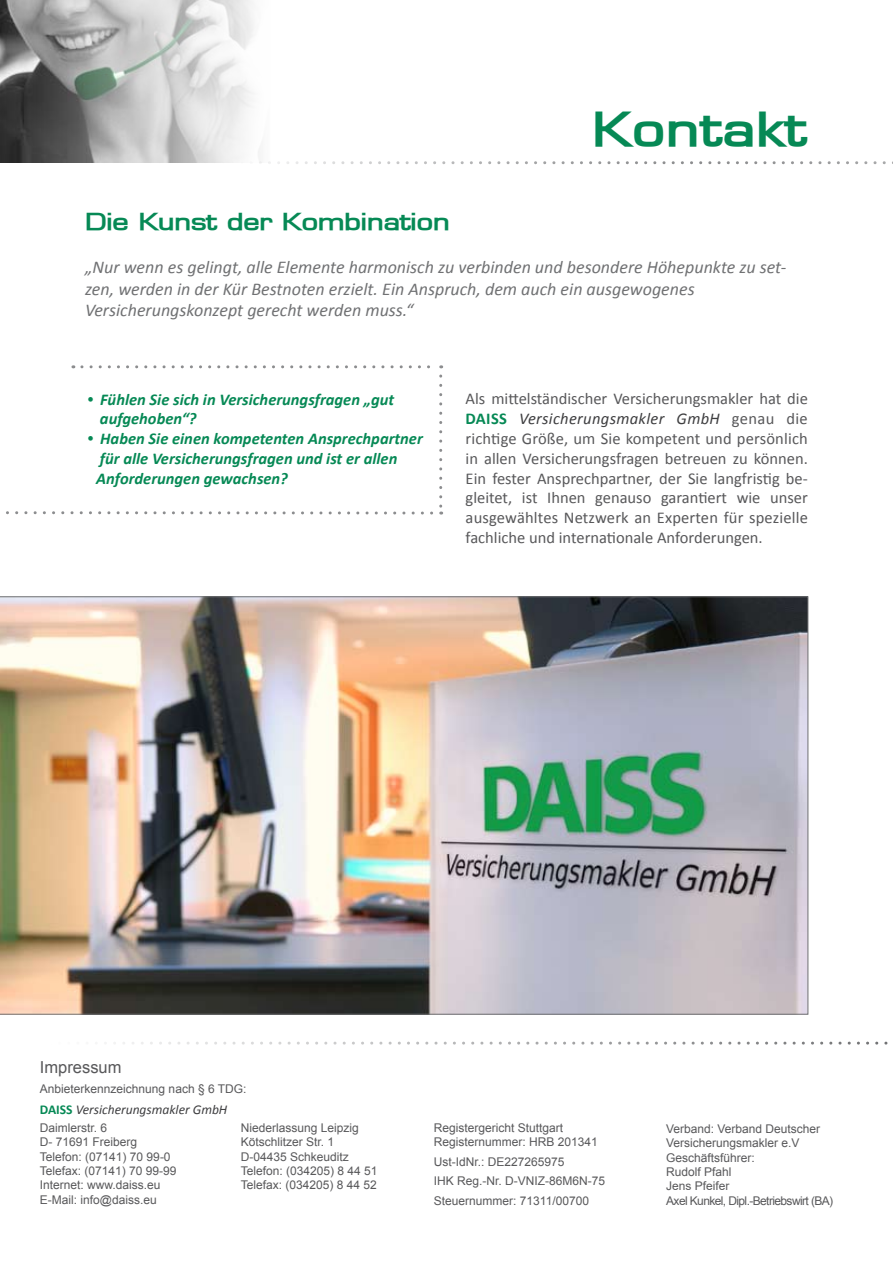
<style>
.page{position:relative;width:893px;height:1263px;background:#fff}
.page>*{position:absolute;margin:0;border:0;box-sizing:border-box;transform-origin:0 0}
.t1{font:700 45px "Eurasia Extended";letter-spacing:.025em;color:#068955}
.t2{font:700 22.5px "Eurasia Extended";color:#068955}
.t3{font:italic 18px/21.6px "Calibri";color:#707173}
.t4{font:16.5px/19.8px "Calibri";color:#58585a;text-align:justify}
.t5{font:italic 700 16.5px/19.8px "Calibri";color:#068955}
.t6{font:16.5px "Arial";color:#58585a}
.t7{font:italic 13.5px "Calibri";color:#3e3e40}
.t8{font:12px/14.4px "Arial";color:#58585a}
.t9{font:12px/14.4px "Arial";color:#58585a}
.s1{font-family:"Eras ITC";font-weight:300;font-style:normal}
.s2{font-weight:700;color:#068955}
.s3{font-style:italic;color:#3e3e40}
.s4{font-weight:700;font-style:normal;color:#068955}
.s5{font-style:inherit}
</style>
<div class="page">
<svg style="left:105px;top:1041px;width:783px;height:3px"></svg>
<svg style="left:104px;top:161px;width:789px;height:3px"></svg>
<img style="left:0;top:0;width:297px;height:162px">
<svg style="left:82px;top:365px;width:360px;height:3px"></svg>
<svg style="left:439px;top:376px;width:3px;height:138px"></svg>
<svg style="left:6px;top:511px;width:426px;height:3px"></svg>
<img style="left:0;top:597px;width:808px;height:417px">
<h1 class="t1" style="left:592px;top:99px;width:216px">Kontakt</h1>
<h2 class="t2" style="left:85px;top:206px;width:366px">Die Kunst der Kombination</h2>
<h3 class="t3" style="left:85px;top:256px;width:703px">„Nur wenn es gelingt, alle Elemente harmonisch zu verbinden und besondere Höhepunkte zu set&shy;zen, werden in der Kür Bestnoten erzielt. Ein Anspruch, dem auch ein ausgewogenes<br>Versicherungskonzept gerecht werden muss.“</h3>
<h3 class="t5" style="left:100px;top:388px;width:296px;text-indent:-15px"><span class="s1">•</span> Fühlen Sie sich in Versicherungsfragen „gut aufgehoben“?</h3>
<h3 class="t5" style="left:96px;top:428px;width:328px;text-indent:-11px"><span class="s1">•</span> Haben Sie einen kompetenten Ansprechpartner für alle Versicherungsfragen und ist er allen<br>Anforderungen gewachsen?</h3>
<p class="t4" style="left:466px;top:388px;width:344px">Als mittelständischer Versicherungsmakler hat die <span class="s2">DAISS</span> <span class="s3">Versicherungsmakler GmbH</span> genau die richtige Größe, um Sie kompetent und persönlich in allen Versicherungsfragen betreuen zu können.<br>Ein fester Ansprechpartner, der Sie langfristig be&shy;gleitet, ist Ihnen genauso garantiert wie unser ausgewähltes Netzwerk an Experten für spezielle fachliche und internationale Anforderungen.</p>
<h3 class="t6" style="left:40px;top:1056px;width:83px">Impressum</h3>
<p class="t8" style="left:40px;top:1082px;width:208px">Anbieterkennzeichnung nach § 6 TDG:</p>
<p class="t7" style="left:40px;top:1101px;width:189px"><span class="s4">DAISS</span> Versicherungsmakler GmbH</p>
<p class="t8" style="left:40px;top:1120px;width:138px">Daimlerstr. 6<br>D- 71691 Freiberg<br>Telefon: (07141) 70 99-0<br>Telefax: (07141) 70 99-99<br>Internet: www.daiss.eu<br>E-Mail: info@daiss.eu</p>
<p class="t8" style="left:241px;top:1120px;width:138px">Niederlassung Leipzig<br>Kötschlitzer Str. 1<br>D-04435 Schkeuditz<br>Telefon: (034205) 8 44 51<br>Telefax: (034205) 8 44 52</p>
<p class="t8" style="left:434px;top:1120px;width:166px">Registergericht Stuttgart<br>Registernummer: HRB 201341</p>
<p class="t8" style="left:434px;top:1152px;width:173px;line-height:19.5px">Ust-IdNr.: DE227265975<br>IHK Reg.-Nr. D-VNIZ-86M6N-75<br>Steuernummer: 71311/00700</p>
<p class="t8" style="left:666px;top:1121px;width:156px">Verband: Verband Deutscher<br>Versicherungsmakler e.V<br>Geschäftsführer:<br>Rudolf Pfahl</p>
<p class="t9" style="left:666px;top:1179px;width:169px">Jens Pfeifer<br>Axel Kunkel<span class="s5">, Dipl.-Betriebswirt (</span>BA<span class="s5">)</span></p>
</div>
